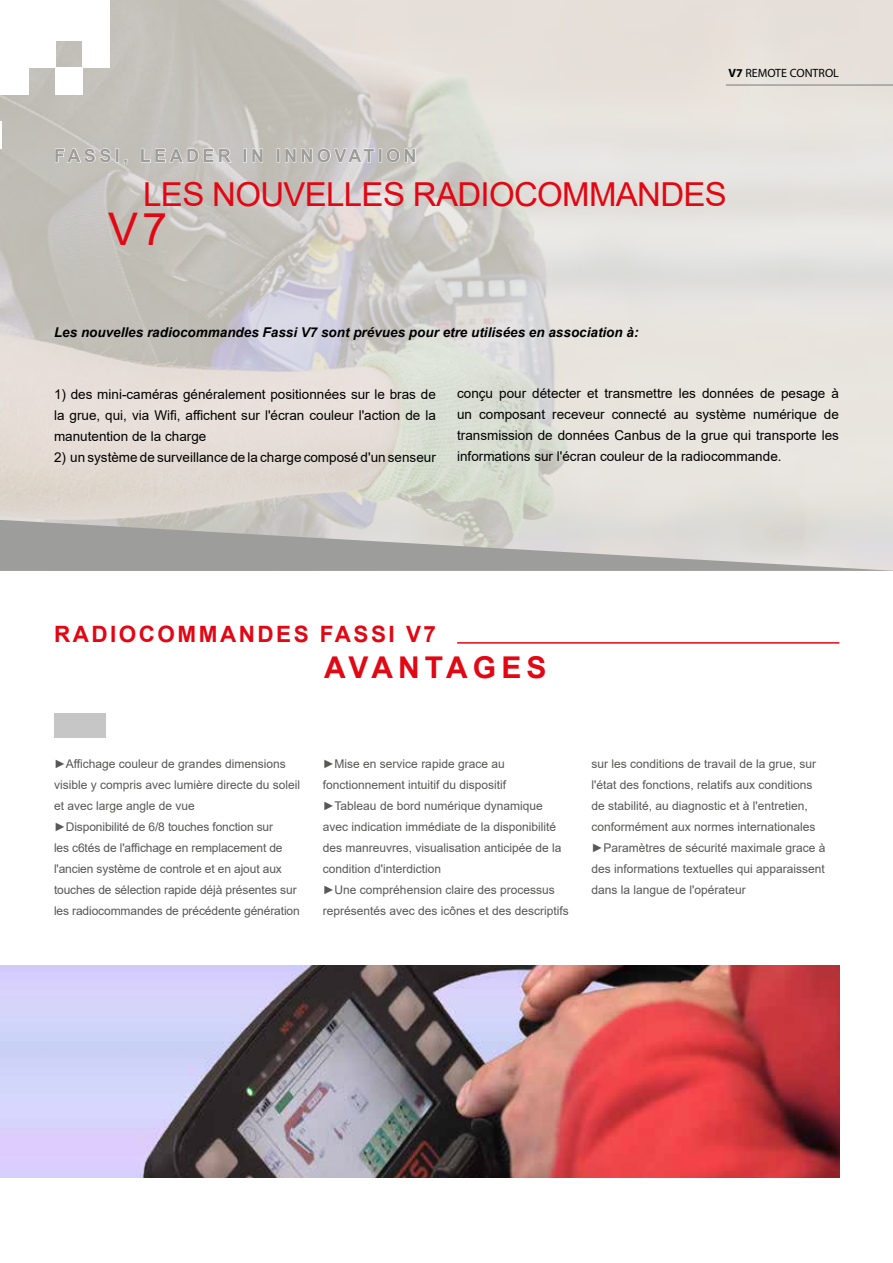
<style>
.page{position:relative;width:893px;height:1263px;background:#fff}
.page>*{position:absolute;margin:0;border:0;box-sizing:border-box;transform-origin:0 0}
.t1{font:45px "Arial";color:#e30613}
.t2{font:33px "Arial";letter-spacing:-.02em;color:#e30613}
.t3{font:700 30px "Arial";letter-spacing:.17em;color:#e30613}
.t4{font:700 22.5px "Arial";letter-spacing:.11em;color:#e30613}
.t5{font:700 18px "Arial";letter-spacing:.19em;color:#9d9d9c}
.t6{font:13.5px/21px "Arial";color:#000;text-align:justify}
.t7{font:italic 700 13.5px "Arial";color:#000}
.t8{font:12px/21px "Arial";color:#575756}
.t9{font:12px "Myriad Pro";color:#000}
.s1{font-weight:700}
</style>
<div class="page">
<img style="left:0;top:0;width:893px;height:520px">
<hr style="left:0;top:0;width:2px;height:40px;background:#fff">
<div style="left:2px;top:0;width:27px;height:41px;background:#fff"></div>
<hr style="left:0;top:40px;width:2px;height:28px;background:#fff">
<div style="left:2px;top:41px;width:27px;height:27px;background:#fff"></div>
<div style="left:29px;top:41px;width:27px;height:27px;background:#fff"></div>
<hr style="left:0;top:68px;width:2px;height:26px;background:#fff">
<div style="left:2px;top:68px;width:27px;height:27px;background:#fff"></div>
<div style="left:56px;top:68px;width:27px;height:27px;background:#fff"></div>
<hr style="left:0;top:122px;width:2px;height:26px;background:#fff">
<div style="left:83px;top:41px;width:27px;height:27px;background:#fff"></div>
<div style="left:83px;top:0;width:27px;height:41px;background:#fff"></div>
<div style="left:56px;top:0;width:27px;height:41px;background:#fff"></div>
<div style="left:29px;top:0;width:27px;height:41px;background:#fff"></div>
<svg style="left:0;top:520px;width:893px;height:51px"></svg>
<svg style="left:55px;top:148px;width:73px;height:18px"></svg>
<svg style="left:141px;top:148px;width:91px;height:15px"></svg>
<div style="left:243px;top:149px;width:4px;height:13px;border:1px solid #fff"></div>
<svg style="left:252px;top:148px;width:11px;height:15px"></svg>
<svg style="left:277px;top:148px;width:139px;height:15px"></svg>
<hr style="left:726px;top:84px;width:167px;height:2px;background:#9d9d9c">
<div style="left:54px;top:713px;width:51px;height:24px;background:#c6c6c6"></div>
<hr style="left:457px;top:642px;width:382px;height:2px;background:#e30613">
<img style="left:0;top:965px;width:839px;height:213px">
<h3 class="t5" style="left:54px;top:143px;width:364px">FASSI, LEADER IN INNOVATION</h3>
<p class="t9" style="left:728px;top:65px;width:112px"><span class="s1">V7</span> REMOTE CONTROL</p>
<h2 class="t2" style="left:143px;top:171px;width:585px">LES NOUVELLES RADIOCOMMANDES</h2>
<h1 class="t1" style="left:108px;top:199px;width:61px">V7</h1>
<p class="t7" style="left:54px;top:324px;width:586px">Les nouvelles radiocommandes Fassi V7 sont prévues pour etre utilisées en association à:</p>
<p class="t6" style="left:54px;top:383px;width:383px">1) des mini-caméras généralement positionnées sur le bras de la grue, qui, via Wifi, affichent sur l'écran couleur l'action de la manutention de la charge</p>
<p class="t6" style="left:54px;top:446px;width:383px">2) un système de surveillance de la charge composé d'un senseur</p>
<p class="t6" style="left:457px;top:383px;width:383px">conçu pour détecter et transmettre les données de pesage à un composant receveur connecté au système numérique de transmission de données Canbus de la grue qui transporte les informations sur l'écran couleur de la radiocommande.</p>
<h3 class="t4" style="left:54px;top:618px;width:383px">RADIOCOMMANDES FASSI V7</h3>
<h3 class="t3" style="left:324px;top:646px;width:224px">AVANTAGES</h3>
<p class="t8" style="left:54px;top:753px;width:248px">►Affichage couleur de grandes dimensions visible y compris avec lumière directe du soleil et avec large angle de vue<br>►Disponibilité de 6/8 touches fonction sur<br>les c6tés de l'affichage en remplacement de l'ancien système de controle et en ajout aux touches de sélection rapide déjà présentes sur les radiocommandes de précédente génération</p>
<p class="t8" style="left:323px;top:753px;width:248px">►Mise en service rapide grace au fonctionnement intuitif du dispositif<br>►Tableau de bord numérique dynamique avec indication immédiate de la disponibilité des manreuvres, visualisation anticipée de la condition d'interdiction<br>►Une compréhension claire des processus représentés avec des icônes et des descriptifs</p>
<p class="t8" style="left:591px;top:753px;width:235px">sur les conditions de travail de la grue, sur l'état des fonctions, relatifs aux conditions de stabilité, au diagnostic et à l'entretien, conformément aux normes internationales ►Paramètres de sécurité maximale grace à des informations textuelles qui apparaissent dans la langue de l'opérateur</p>
</div>
